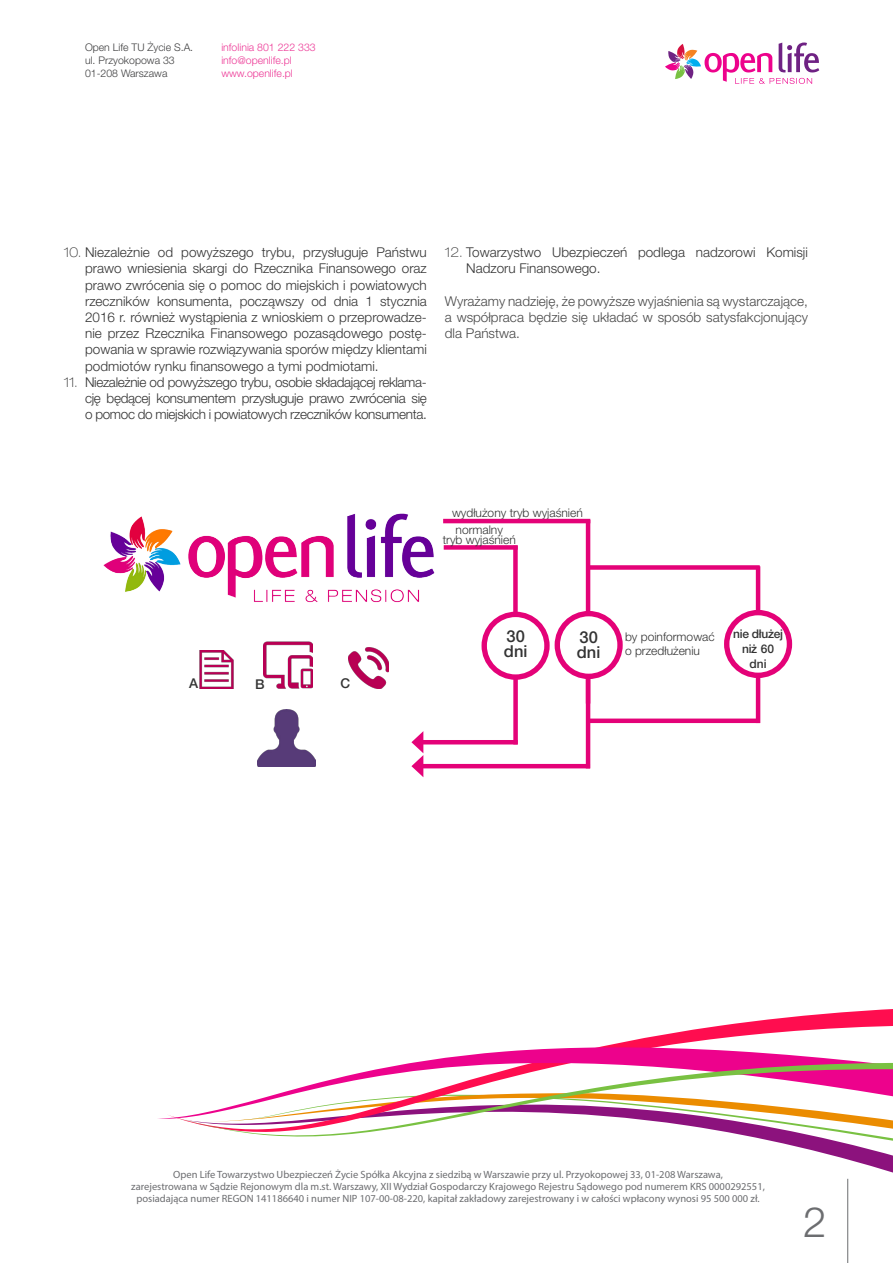
<style>
.page{position:relative;width:893px;height:1263px;background:#fff}
.page>*{position:absolute;margin:0;border:0;box-sizing:border-box;transform-origin:0 0}
.t1{font:300 42px "Helvetica Neue LT Pro";color:#6c6d70}
.LITERA{font:500 16.5px/15px "Helvetica Neue LT Pro";color:#333}
.t2{font:300 13.5px/16.2px "Helvetica Neue LT Pro";color:#333;text-align:justify}
.PARAGRAF_NORMALNY{font:300 13.5px/16.2px "Helvetica Neue LT Pro";color:#474747;text-align:justify}
.PUNKT{font:500 13.5px "Helvetica Neue LT Pro";color:#333}
.LITERA-2{font:300 12px/14.4px "Helvetica Neue LT Pro";color:#333}
.LITERA-3{font:500 12px/15px "Helvetica Neue LT Pro";letter-spacing:-.025em;color:#333;text-align:center}
.t3{font:10.5px/12px "Myriad Pro";color:#6c6d70;text-align:center}
.t4{font:300 10.5px/12.6px "Helvetica Neue LT Pro";color:#3e3e3f}
.t5{font:300 10.5px/12.6px "Helvetica Neue LT Pro";color:#ed3896}
.s1{font-weight:100;font-stretch:expanded}
</style>
<div class="page">
<hr style="left:847px;top:1179px;width:1px;height:84px;background:#6c6d70">
<svg style="left:827px;top:1154px;width:66px;height:75px"></svg>
<svg style="left:763px;top:1139px;width:130px;height:15px"></svg>
<svg style="left:604px;top:1009px;width:289px;height:37px"></svg>
<svg style="left:158px;top:1046px;width:695px;height:73px"></svg>
<svg style="left:173px;top:1061px;width:720px;height:78px"></svg>
<svg style="left:665px;top:42px;width:154px;height:42px"></svg>
<div style="left:586px;top:718px;width:174px;height:5px;background:#e40278"></div>
<div style="left:586px;top:565px;width:174px;height:5px;background:#e40278"></div>
<hr style="left:756px;top:566px;width:4px;height:157px;background:#e40278">
<div style="left:724px;top:610px;width:68px;height:68px;background:#e40278;border-radius:50%"></div>
<div style="left:729px;top:615px;width:58px;height:58px;background:#fff;border-radius:50%"></div>
<hr style="left:443px;top:519px;width:147px;height:4px;background:#e40278">
<hr style="left:419px;top:764px;width:171px;height:4px;background:#e40278">
<hr style="left:586px;top:663px;width:4px;height:105px;background:#e40278">
<hr style="left:586px;top:520px;width:4px;height:183px;background:#e40278">
<div style="left:555px;top:611px;width:68px;height:68px;background:#e40278;border-radius:50%"></div>
<div style="left:560px;top:616px;width:57px;height:58px;background:#fff;border-radius:50%"></div>
<div style="left:444px;top:545px;width:74px;height:5px;background:#e40278"></div>
<div style="left:513px;top:546px;width:5px;height:77px;background:#e40278"></div>
<hr style="left:419px;top:740px;width:99px;height:4px;background:#e40278">
<svg style="left:411px;top:731px;width:12px;height:46px"></svg>
<div style="left:513px;top:663px;width:5px;height:81px;background:#e40278"></div>
<svg style="left:481px;top:612px;width:69px;height:68px"></svg>
<div style="left:487px;top:617px;width:57px;height:57px;background:#fff;border-radius:50%"></div>
<img style="left:258px;top:709px;width:58px;height:58px">
<img style="left:199px;top:650px;width:35px;height:38px">
<img style="left:348px;top:648px;width:41px;height:40px">
<img style="left:264px;top:641px;width:48px;height:48px">
<img style="left:103px;top:513px;width:332px;height:90px">
<p class="t4" style="left:85px;top:41px;width:110px">Open Life TU Życie S.A. ul. Przyokopowa 33<br>01-208 Warszawa</p>
<p class="t5" style="left:221px;top:41px;width:96px">infolinia 801 222 333 info@openlife.pl www.openlife.pl</p>
<p class="t2" style="left:85px;top:244px;width:343px;text-indent:-21px"><span class="s1">10.</span> Niezależnie od powyższego trybu, przysługuje Państwu prawo wniesienia skargi do Rzecznika Finansowego oraz prawo zwrócenia się o pomoc do miejskich i powiatowych rzeczników konsumenta, począwszy od dnia 1 stycznia 2016 r. również wystąpienia z wnioskiem o przeprowadze&shy;nie przez Rzecznika Finansowego pozasądowego postę&shy;powania w sprawie rozwiązywania sporów między klientami podmiotów rynku finansowego a tymi podmiotami.</p>
<p class="t2" style="left:85px;top:374px;width:343px;text-indent:-21px"><span class="s1">11.</span> Niezależnie od powyższego trybu, osobie składającej reklama&shy;cję będącej konsumentem przysługuje prawo zwrócenia się o pomoc do miejskich i powiatowych rzeczników konsumenta.</p>
<p class="t2" style="left:466px;top:244px;width:343px;text-indent:-21px"><span class="s1">12.</span> Towarzystwo Ubezpieczeń podlega nadzorowi Komisji<br>Nadzoru Finansowego.</p>
<p class="PARAGRAF_NORMALNY" style="left:445px;top:293px;width:365px">Wyrażamy nadzieję, że powyższe wyjaśnienia są wystarczające, a współpraca będzie się układać w sposób satysfakcjonujący dla Państwa.</p>
<p class="PUNKT" style="left:189px;top:675px;width:11px">A</p>
<p class="PUNKT" style="left:255px;top:676px;width:11px">B</p>
<p class="PUNKT" style="left:340px;top:675px;width:11px">C</p>
<p class="LITERA-2" style="left:452px;top:505px;width:132px">wydłużony tryb wyjaśnień</p>
<p class="LITERA-2" style="left:443px;top:524px;width:75px;line-height:9.8px;text-align:center">normalny<br>tryb wyjaśnień</p>
<p class="LITERA" style="left:504px;top:628px;width:25px">30 dni</p>
<p class="LITERA" style="left:577px;top:630px;width:25px">30 dni</p>
<p class="LITERA-2" style="left:625px;top:629px;width:91px">by poinformować o przedłużeniu</p>
<p class="LITERA-3" style="left:733px;top:626px;width:51px">nie dłużej niż 60 dni</p>
<p class="t3" style="left:131px;top:1168px;width:635px">Open Life Towarzystwo Ubezpieczeń Życie Spółka Akcyjna z siedzibą w Warszawie przy ul. Przyokopowej 33, 01-208 Warszawa,<br>zarejestrowana w Sądzie Rejonowym dla m.st. Warszawy, XII Wydział Gospodarczy Krajowego Rejestru Sądowego pod numerem KRS 0000292551, posiadająca numer REGON 141186640 i numer NIP 107-00-08-220, kapitał zakładowy zarejestrowany i w całości wpłacony wynosi 95 500 000 zł.</p>
<p class="t1" style="left:803px;top:1196px;width:25px">2</p>
</div>
